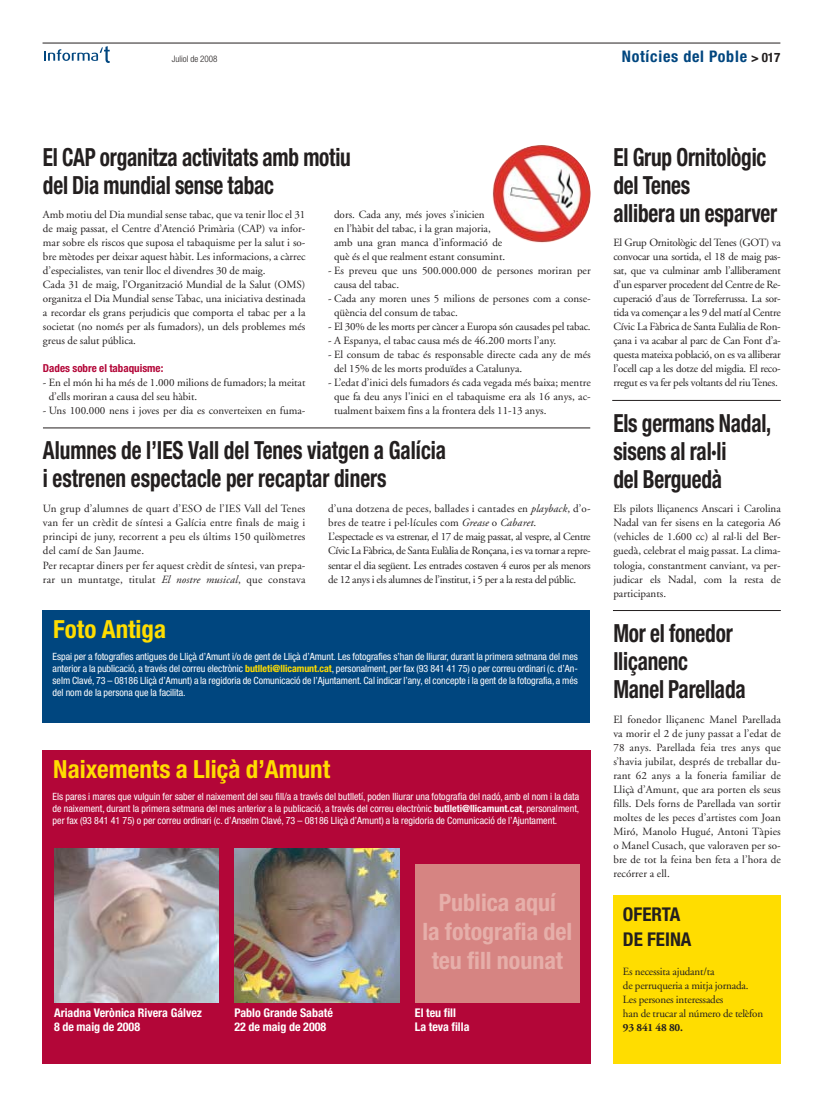
<style>
.page{position:relative;width:823px;height:1106px;background:#fff}
.page>*{position:absolute;margin:0;border:0;box-sizing:border-box;transform-origin:0 0}
.t1{font:700 condensed 25px/28px "Helvetica Neue";letter-spacing:-.01em;color:#231f1f;scale:.85 1}
.t2{font:700 condensed 25px "Helvetica Neue";color:#fd0}
.t3{font:700 condensed 24px/28.8px "Helvetica Neue";color:#e6afaa;text-align:center}
.t4{font:700 condensed 19px/25px "Helvetica Neue";color:#231f1f}
.t5{font:700 condensed 16px "Helvetica Neue";letter-spacing:.05em;color:#00467f}
.t6{font:700 condensed 12px/14px "Helvetica Neue";color:#fff}
.t7{font:11px/14px "Adobe Garamond";color:#231f1f}
.t8{font:11px/14px "Adobe Garamond";letter-spacing:-.03em;color:#231f1f}
.t9{font:700 condensed 11px "Helvetica Neue";color:#b30638}
.t10{font:700 11px "Adobe Garamond";letter-spacing:-.015em;color:#231f1f}
.t11{font:condensed 10px/12px "Helvetica Neue";letter-spacing:-.005em;color:#fff;text-align:justify}
.t12{font:300 condensed 9px "Helvetica Neue";color:#231f1f}
.s1{font-size:13px;color:#231f1f}
.s2{font-style:italic}
.s3{font-weight:700;color:#fd0}
.s4{font-weight:700}
</style>
<div class="page">
<hr style="left:42px;top:43px;width:738px;height:1px;background:#231f1f">
<svg style="left:44px;top:46px;width:66px;height:17px"></svg>
<div style="left:612px;top:895px;width:168px;height:168px;background:#fd0"></div>
<div style="left:42px;top:750px;width:548px;height:313px;background:#b30638"></div>
<img style="left:54px;top:848px;width:164px;height:154px">
<img style="left:234px;top:848px;width:165px;height:154px">
<div style="left:414px;top:863px;width:165px;height:139px;background:#d68482"></div>
<img style="left:492px;top:145px;width:98px;height:98px;border-radius:50%">
<hr style="left:612px;top:610px;width:168px;height:1px;background:#231f1f">
<hr style="left:612px;top:400px;width:168px;height:1px;background:#231f1f">
<hr style="left:43px;top:427px;width:547px;height:1px;background:#231f1f">
<div style="left:42px;top:610px;width:548px;height:112px;background:#00467f"></div>
<p class="t12" style="left:172px;top:55px;width:47px">Juliol de 2008</p>
<h3 class="t5" style="left:621px;top:50px;width:160px">Notícies del Poble <span class="s1">&gt; 017</span></h3>
<h1 class="t1" style="left:43px;top:145px;width:363px">El CAP organitza activitats amb motiu del Dia mundial sense tabac</h1>
<p class="t7" style="left:43px;top:209px;width:264px">Amb motiu del Dia mundial sense tabac, que va tenir lloc el 31 de maig passat, el Centre d’Atenció Primària (CAP) va infor&shy;mar sobre els riscos que suposa el tabaquisme per la salut i so&shy;bre mètodes per deixar aquest hàbit. Les informacions, a càrrec d’especialistes, van tenir lloc el divendres 30 de maig.<br>Cada 31 de maig, l’Organització Mundial de la Salut (OMS) organitza el Dia Mundial sense Tabac, una iniciativa destinada a recordar els grans perjudicis que comporta el tabac per a la societat (no només per als fumadors), un dels problemes més greus de salut pública.</p>
<p class="t9" style="left:43px;top:364px;width:122px">Dades sobre el tabaquisme:</p>
<p class="t7" style="left:49px;top:377px;width:258px;text-indent:-6px">- En el món hi ha més de 1.000 milions de fumadors; la meitat d’ells moriran a causa del seu hàbit.</p>
<p class="t7" style="left:43px;top:405px;width:264px">- Uns 100.000 nens i joves per dia es converteixen en fuma-</p>
<p class="t7" style="left:334px;top:209px;width:172px">dors. Cada any, més joves s’inicien<br>en l’hàbit del tabac, i la gran majoria, amb una gran manca d’informació de què és el que realment estant consumint.</p>
<p class="t7" style="left:334px;top:265px;width:258px;text-indent:-6px">- Es preveu que uns 500.000.000 de persones moriran per causa del tabac.</p>
<p class="t7" style="left:334px;top:293px;width:258px;text-indent:-6px">- Cada any moren unes 5 milions de persones com a conse&shy;qüència del consum de tabac.</p>
<p class="t7" style="left:328px;top:321px;width:264px">- El 30% de les morts per càncer a Europa són causades pel tabac.</p>
<p class="t7" style="left:328px;top:335px;width:229px">- A Espanya, el tabac causa més de 46.200 morts l’any.</p>
<p class="t7" style="left:334px;top:349px;width:258px;text-indent:-6px">- El consum de tabac és responsable directe cada any de més del 15% de les morts produïdes a Catalunya.</p>
<p class="t7" style="left:334px;top:377px;width:258px;text-align:justify;text-indent:-6px">- L’edat d’inici dels fumadors és cada vegada més baixa; mentre que fa deu anys l'inici en el tabaquisme era als 16 anys, ac&shy;tualment baixem fins a la frontera dels 11-13 anys.</p>
<h1 class="t1" style="left:43px;top:438px;width:475px">Alumnes de l’IES Vall del Tenes viatgen a Galícia i estrenen espectacle per recaptar diners</h1>
<p class="t7" style="left:43px;top:503px;width:264px">Un grup d’alumnes de quart d’ESO de l’IES Vall del Tenes van fer un crèdit de síntesi a Galícia entre finals de maig i principi de juny, recorrent a peu els últims 150 quilòmetres del camí de San Jaume.<br>Per recaptar diners per fer aquest crèdit de síntesi, van prepa&shy;rar un muntatge, titulat <span class="s2">El nostre musical</span>, que constava</p>
<p class="t8" style="left:328px;top:503px;width:264px">d’una dotzena de peces, ballades i cantades en <span class="s2">playback</span>, d’o&shy;bres de teatre i pel·lícules com <span class="s2">Grease</span> o <span class="s2">Cabaret</span>.<br>L’espectacle es va estrenar, el 17 de maig passat, al vespre, al Centre Cívic La Fàbrica, de Santa Eulàlia de Ronçana, i es va tornar a repre&shy;sentar el dia següent. Les entrades costaven 4 euros per als menors de 12 anys i els alumnes de l’institut, i 5 per a la resta del públic.</p>
<h1 class="t2" style="left:53px;top:620px;width:114px">Foto Antiga</h1>
<p class="t11" style="left:53px;top:651px;width:526px">Espai per a fotografies antigues de Lliçà d’Amunt i/o de gent de Lliçà d’Amunt. Les fotografies s’han de lliurar, durant la primera setmana del mes anterior a la publicació, a través del correu electrònic <span class="s3">butlleti@llicamunt.cat</span>, personalment, per fax (93 841 41 75) o per correu ordinari (c. d’An&shy;selm Clavé, 73 – 08186 Lliçà d’Amunt) a la regidoria de Comunicació de l’Ajuntament. Cal indicar l’any, el concepte i la gent de la fotografia, a més del nom de la persona que la facilita.</p>
<h1 class="t2" style="left:53px;top:760px;width:278px">Naixements a Lliçà d’Amunt</h1>
<p class="t11" style="left:53px;top:791px;width:528px">Els pares i mares que vulguin fer saber el naixement del seu fill/a a través del butlletí, poden lliurar una fotografia del nadó, amb el nom i la data de naixement, durant la primera setmana del mes anterior a la publicació, a través del correu electrònic <span class="s4">butlleti@llicamunt.cat</span>, personalment, per fax (93 841 41 75) o per correu ordinari (c. d’Anselm Clavé, 73 – 08186 Lliçà d’Amunt) a la regidoria de Comunicació de l’Ajuntament.</p>
<h2 class="t3" style="left:422px;top:890px;width:151px">Publica aquí<br>la fotografia del teu fill nounat</h2>
<p class="t6" style="left:54px;top:1006px;width:149px">Ariadna Verònica Rivera Gálvez<br>8 de maig de 2008</p>
<p class="t6" style="left:234px;top:1006px;width:100px">Pablo Grande Sabaté<br>22 de maig de 2008</p>
<p class="t6" style="left:414px;top:1006px;width:56px">El teu fill<br>La teva filla</p>
<h1 class="t1" style="left:613px;top:145px;width:194px">El Grup Ornitològic del Tenes<br>allibera un esparver</h1>
<p class="t7" style="left:613px;top:237px;width:169px;text-align:justify">El Grup Ornitològic del Tenes (GOT) va convocar una sortida, el 18 de maig pas&shy;sat, que va culminar amb l’alliberament d’un esparver procedent del Centre de Re&shy;cuperació d’aus de Torreferrussa. La sor&shy;tida va començar a les 9 del matí al Centre Cívic La Fàbrica de Santa Eulàlia de Ron&shy;çana i va acabar al parc de Can Font d’a&shy;questa mateixa població, on es va alliberar l’ocell cap a les dotze del migdia. El reco&shy;rregut es va fer pels voltants del riu Tenes.</p>
<h1 class="t1" style="left:613px;top:411px;width:187px">Els germans Nadal, sisens al ral·li<br>del Berguedà</h1>
<p class="t7" style="left:613px;top:503px;width:169px;text-align:justify">Els pilots lliçanencs Anscari i Carolina Nadal van fer sisens en la categoria A6 (vehicles de 1.600 cc) al ral·li del Ber&shy;guedà, celebrat el maig passat. La clima&shy;tologia, constantment canviant, va per&shy;judicar els Nadal, com la resta de participants.</p>
<h1 class="t1" style="left:613px;top:621px;width:157px">Mor el fonedor lliçanenc<br>Manel Parellada</h1>
<p class="t7" style="left:613px;top:713px;width:169px;text-align:justify">El fonedor lliçanenc Manel Parellada va morir el 2 de juny passat a l’edat de 78 anys. Parellada feia tres anys que s’havia jubilat, després de treballar du&shy;rant 62 anys a la foneria familiar de Lliçà d’Amunt, que ara porten els seus fills. Dels forns de Parellada van sortir moltes de les peces d’artistes com Joan Miró, Manolo Hugué, Antoni Tàpies o Manel Cusach, que valoraven per so&shy;bre de tot la feina ben feta a l’hora de recórrer a ell.</p>
<h3 class="t4" style="left:622px;top:903px;width:70px">OFERTA<br>DE FEINA</h3>
<p class="t7" style="left:622px;top:965px;width:142px">Es necessita ajudant/ta<br>de perruqueria a mitja jornada.<br>Les persones interessades<br>han de trucar al número de telèfon</p>
<p class="t10" style="left:622px;top:1022px;width:61px">93 841 48 80.</p>
</div>
